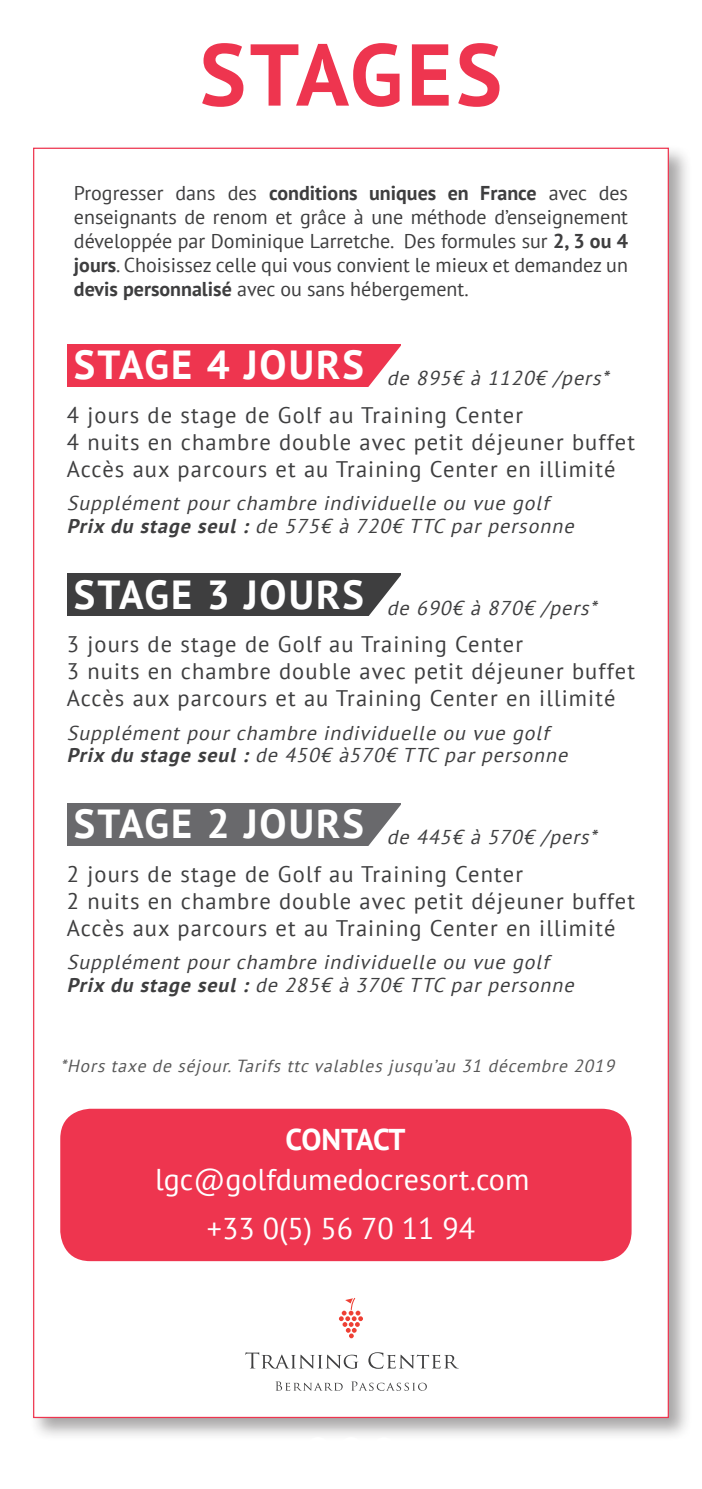
<style>
.page{position:relative;width:702px;height:1489px;background:#fff}
.page>*{position:absolute;margin:0;border:0;box-sizing:border-box;transform-origin:0 0}
.t1{font:700 87.5px "PT Sans";letter-spacing:.04em;color:#ee354f}
.t2{font:700 40.5px "PT Sans";letter-spacing:.05em;color:#fff}
.t3{font:30px "PT Sans";color:#fff}
.t4{font:700 30px "PT Sans";letter-spacing:-.03em;color:#fff}
.t5{font:22.5px "PT Sans";letter-spacing:.05em;color:#3e3e3f}
.t6{font:italic 20px "PT Sans";color:#3e3e3f}
.t7{font:20px/24px "PT Sans";color:#3e3e3f;text-align:justify}
.t8{font:italic 17.5px "PT Sans";color:#575757}
.s1{font-weight:700}
</style>
<div class="page">
<div style="left:29px;top:144px;width:664px;height:1297px;background:#231f20;opacity:.4"></div>
<div style="left:33px;top:148px;width:636px;height:1269px;background:#fff;border:1px solid #ee354f"></div>
<div style="left:67px;top:344px;width:334px;height:42px;background:#ee354f"></div>
<svg style="left:367px;top:345px;width:34px;height:42px"></svg>
<div style="left:67px;top:573px;width:334px;height:42px;background:#3e3e3f"></div>
<svg style="left:367px;top:575px;width:34px;height:41px"></svg>
<div style="left:67px;top:803px;width:334px;height:42px;background:#69696c"></div>
<svg style="left:367px;top:805px;width:34px;height:41px"></svg>
<svg style="left:245px;top:1352px;width:113px;height:16px"></svg>
<svg style="left:368px;top:1352px;width:90px;height:16px"></svg>
<svg style="left:275px;top:1381px;width:67px;height:9px"></svg>
<svg style="left:351px;top:1381px;width:76px;height:9px"></svg>
<svg style="left:339px;top:1298px;width:24px;height:40px"></svg>
<svg style="left:338px;top:1436px;width:26px;height:5px"></svg>
<svg style="left:371px;top:1437px;width:26px;height:4px"></svg>
<svg style="left:305px;top:1436px;width:26px;height:5px"></svg>
<div style="left:60px;top:1108px;width:571px;height:152px;background:#ee354f;border-radius:30px"></div>
<p class="t1" style="left:200px;top:17px;width:304px">STAGES</p>
<p class="t7" style="left:74px;top:181px;width:555px">Progresser dans des <span class="s1">conditions uniques en France</span> avec des enseignants de renom et grâce à une méthode d’enseignement développée par Dominique Larretche. Des formules sur <span class="s1">2, 3 ou 4 jours</span>. Choisissez celle qui vous convient le mieux et demandez un <span class="s1">devis personnalisé</span> avec ou sans hébergement.</p>
<p class="t2" style="left:74px;top:338px;width:292px">STAGE 4 JOURS</p>
<p class="t6" style="left:387px;top:365px;width:228px">de 895€ à 1120€ /pers*</p>
<p class="t5" style="left:67px;top:400px;width:457px">4 jours de stage de Golf au Training Center</p>
<p class="t5" style="left:67px;top:427px;width:569px">4 nuits en chambre double avec petit déjeuner buffet</p>
<p class="t5" style="left:67px;top:454px;width:550px">Accès aux parcours et au Training Center en illimité</p>
<p class="t6" style="left:67px;top:490px;width:488px">Supplément pour chambre individuelle ou vue golf</p>
<p class="t6" style="left:67px;top:513px;width:513px"><span class="s1">Prix du stage seul :</span> de 575€ à 720€ TTC par personne</p>
<p class="t2" style="left:74px;top:568px;width:292px">STAGE 3 JOURS</p>
<p class="t6" style="left:387px;top:594px;width:216px">de 690€ à 870€ /pers*</p>
<p class="t5" style="left:67px;top:630px;width:457px">3 jours de stage de Golf au Training Center</p>
<p class="t5" style="left:67px;top:657px;width:569px">3 nuits en chambre double avec petit déjeuner buffet</p>
<p class="t5" style="left:67px;top:684px;width:550px">Accès aux parcours et au Training Center en illimité</p>
<p class="t6" style="left:67px;top:719px;width:488px">Supplément pour chambre individuelle ou vue golf</p>
<p class="t6" style="left:67px;top:742px;width:507px"><span class="s1">Prix du stage seul :</span> de 450€ à570€ TTC par personne</p>
<p class="t2" style="left:74px;top:797px;width:292px">STAGE 2 JOURS</p>
<p class="t6" style="left:387px;top:824px;width:216px">de 445€ à 570€ /pers*</p>
<p class="t5" style="left:67px;top:859px;width:457px">2 jours de stage de Golf au Training Center</p>
<p class="t5" style="left:67px;top:886px;width:569px">2 nuits en chambre double avec petit déjeuner buffet</p>
<p class="t5" style="left:67px;top:913px;width:550px">Accès aux parcours et au Training Center en illimité</p>
<p class="t6" style="left:67px;top:949px;width:488px">Supplément pour chambre individuelle ou vue golf</p>
<p class="t6" style="left:67px;top:972px;width:513px"><span class="s1">Prix du stage seul :</span> de 285€ à 370€ TTC par personne</p>
<p class="t8" style="left:60px;top:1054px;width:560px">*Hors taxe de séjour.Tarifs ttc valables jusqu’au 31 décembre 2019</p>
<p class="t4" style="left:285px;top:1119px;width:121px">CONTACT</p>
<p class="t3" style="left:155px;top:1160px;width:376px">lgc@golfdumedocresort.com</p>
<p class="t3" style="left:207px;top:1208px;width:270px">+33 0(5) 56 70 11 94</p>
</div>
